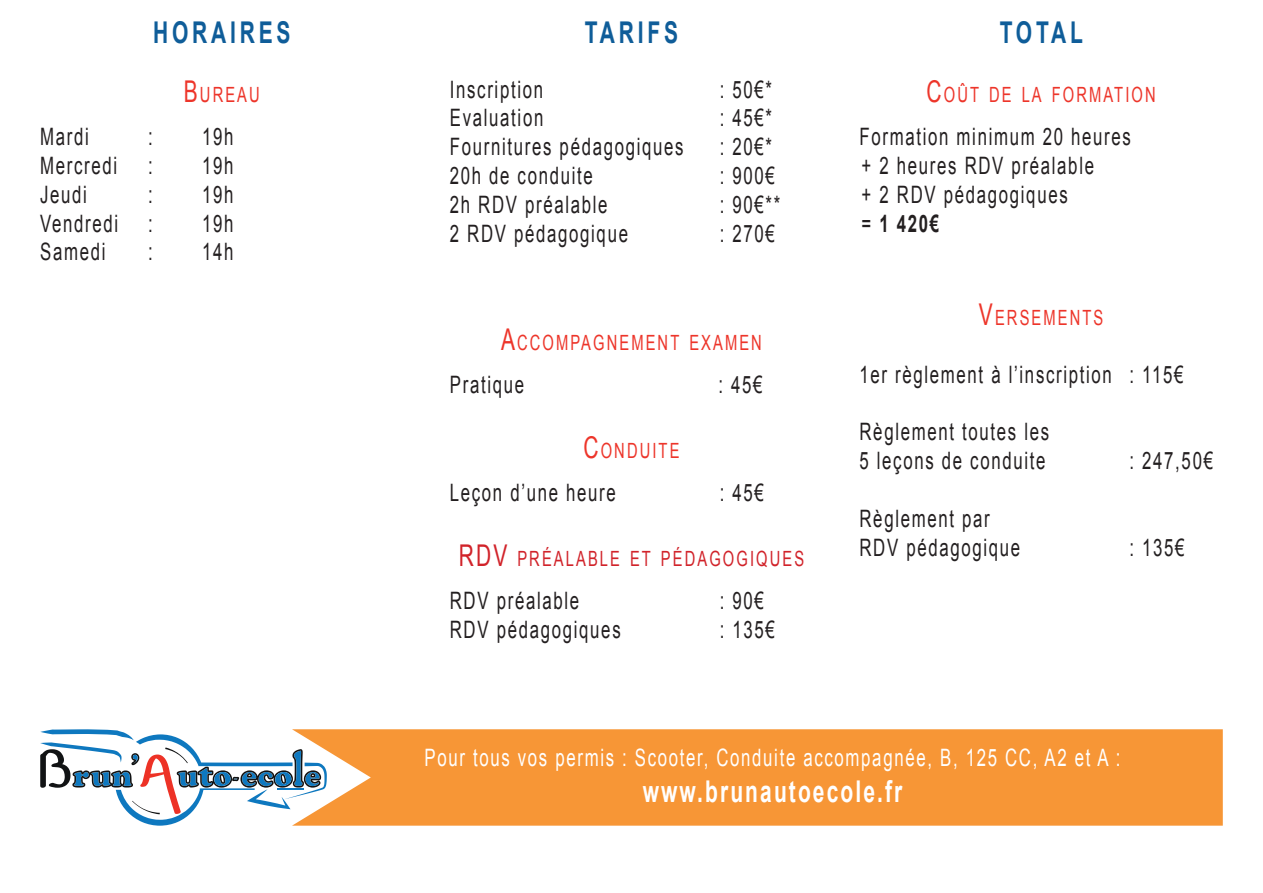
<style>
.page{position:relative;width:1263px;height:893px;background:#fff}
.page>*{position:absolute;margin:0;border:0;box-sizing:border-box;transform-origin:0 0}
.t1{font:700 30px "Arial";letter-spacing:.1em;color:#fff;scale:.7 1}
.t2{font:700 30px "Arial";letter-spacing:.18em;color:#0f5d99;scale:.7 1}
.t3{font:30px "Arial";color:#d1232a;scale:.7 1}
.t4{font:24px/28.8px "Arial";letter-spacing:.1em;color:#231f20;scale:.7 1}
.t5{font:24px "Arial";letter-spacing:.1em;color:#fff;scale:.7 1}
.t6{font:21px "Arial";letter-spacing:.145em;color:#ed352a;scale:.7 1}
.t7{font:21px "Arial";letter-spacing:.145em;color:#d1232a;scale:.7 1}
.s1{font-size:30px}
.s2{font-weight:700}
</style>
<div class="page">
<div style="left:327px;top:729px;width:896px;height:97px;background:#f79636"></div>
<svg style="left:40px;top:729px;width:287px;height:97px"></svg>
<p class="t2" style="left:153px;top:13px;width:198px">HORAIRES</p>
<p class="t6" style="left:184px;top:81px;width:110px"><span class="s1">B</span> UREAU</p>
<p class="t4" style="left:40px;top:123px;width:71px">Mardi</p>
<p class="t4" style="left:148px;top:123px;width:8px">:</p>
<p class="t4" style="left:202px;top:123px;width:46px">19h</p>
<p class="t4" style="left:40px;top:151px;width:112px">Mercredi</p>
<p class="t4" style="left:148px;top:151px;width:8px">:</p>
<p class="t4" style="left:202px;top:151px;width:46px">19h</p>
<p class="t4" style="left:40px;top:180px;width:68px">Jeudi</p>
<p class="t4" style="left:148px;top:180px;width:8px">:</p>
<p class="t4" style="left:202px;top:180px;width:46px">19h</p>
<p class="t4" style="left:40px;top:209px;width:162px">Vendredi :</p>
<p class="t4" style="left:202px;top:209px;width:46px">19h</p>
<p class="t4" style="left:40px;top:238px;width:95px">Samedi</p>
<p class="t4" style="left:148px;top:238px;width:8px">:</p>
<p class="t4" style="left:202px;top:238px;width:46px">14h</p>
<p class="t2" style="left:585px;top:13px;width:135px">TARIFS</p>
<p class="t4" style="left:450px;top:75px;width:135px">Inscription</p>
<p class="t4" style="left:720px;top:75px;width:76px">: 50€*</p>
<p class="t4" style="left:450px;top:104px;width:135px">Evaluation</p>
<p class="t4" style="left:720px;top:104px;width:76px">: 45€*</p>
<p class="t4" style="left:450px;top:133px;width:336px">Fournitures pédagogiques</p>
<p class="t4" style="left:720px;top:133px;width:76px">: 20€*</p>
<p class="t4" style="left:450px;top:161px;width:206px">20h de conduite</p>
<p class="t4" style="left:720px;top:161px;width:80px">: 900€</p>
<p class="t4" style="left:450px;top:190px;width:227px">2h RDV préalable</p>
<p class="t4" style="left:720px;top:190px;width:88px">: 90€**</p>
<p class="t4" style="left:450px;top:219px;width:256px">2 RDV pédagogique</p>
<p class="t4" style="left:720px;top:219px;width:80px">: 270€</p>
<p class="t6" style="left:501px;top:328px;width:41px"><span class="s1">A</span>CCO</p>
<p class="t6" style="left:556px;top:328px;width:295px">MPAGNEMENT EXAMEN</p>
<p class="t4" style="left:450px;top:370px;width:108px">Pratique</p>
<p class="t4" style="left:718px;top:370px;width:64px">: 45€</p>
<p class="t6" style="left:583px;top:436px;width:139px"><span class="s1">C</span>ONDUITE</p>
<p class="t4" style="left:450px;top:478px;width:239px">Leçon d’une heure</p>
<p class="t4" style="left:720px;top:478px;width:64px">: 45€</p>
<p class="t3" style="left:459px;top:535px;width:24px">RDV</p>
<p class="t7" style="left:517px;top:544px;width:411px">PRÉALABLE ET PÉDAGOGIQUES</p>
<p class="t4" style="left:450px;top:586px;width:186px">RDV préalable</p>
<p class="t4" style="left:720px;top:586px;width:64px">: 90€</p>
<p class="t4" style="left:450px;top:615px;width:246px">RDV pédagogiques</p>
<p class="t4" style="left:720px;top:615px;width:80px">: 135€</p>
<p class="t2" style="left:1000px;top:13px;width:120px">TOTAL</p>
<p class="t6" style="left:926px;top:81px;width:329px"><span class="s1">C</span>OÛT DE LA FORMATION</p>
<p class="t4" style="left:859px;top:123px;width:389px">Formation minimum 20 heures + 2 heures RDV préalable<br>+ 2 RDV pédagogiques<br>= <span class="s2">1 420€</span></p>
<p class="t6" style="left:979px;top:304px;width:179px"><span class="s1">V</span>ERSEMENTS</p>
<p class="t4" style="left:859px;top:360px;width:464px">1er règlement à l’inscription : 115€</p>
<p class="t4" style="left:859px;top:418px;width:273px">Règlement toutes les<br>5 leçons de conduite</p>
<p class="t4" style="left:1129px;top:447px;width:121px">: 247,50€</p>
<p class="t4" style="left:859px;top:504px;width:231px">Règlement par<br>RDV pédagogique</p>
<p class="t4" style="left:1129px;top:533px;width:80px">: 135€</p>
<p class="t5" style="left:424px;top:741px;width:996px">Pour tous vos permis : Scooter, Conduite accompagnée, B, 125 CC, A2 et A :</p>
<p class="t1" style="left:643px;top:771px;width:372px">www.brunautoecole.fr</p>
</div>
